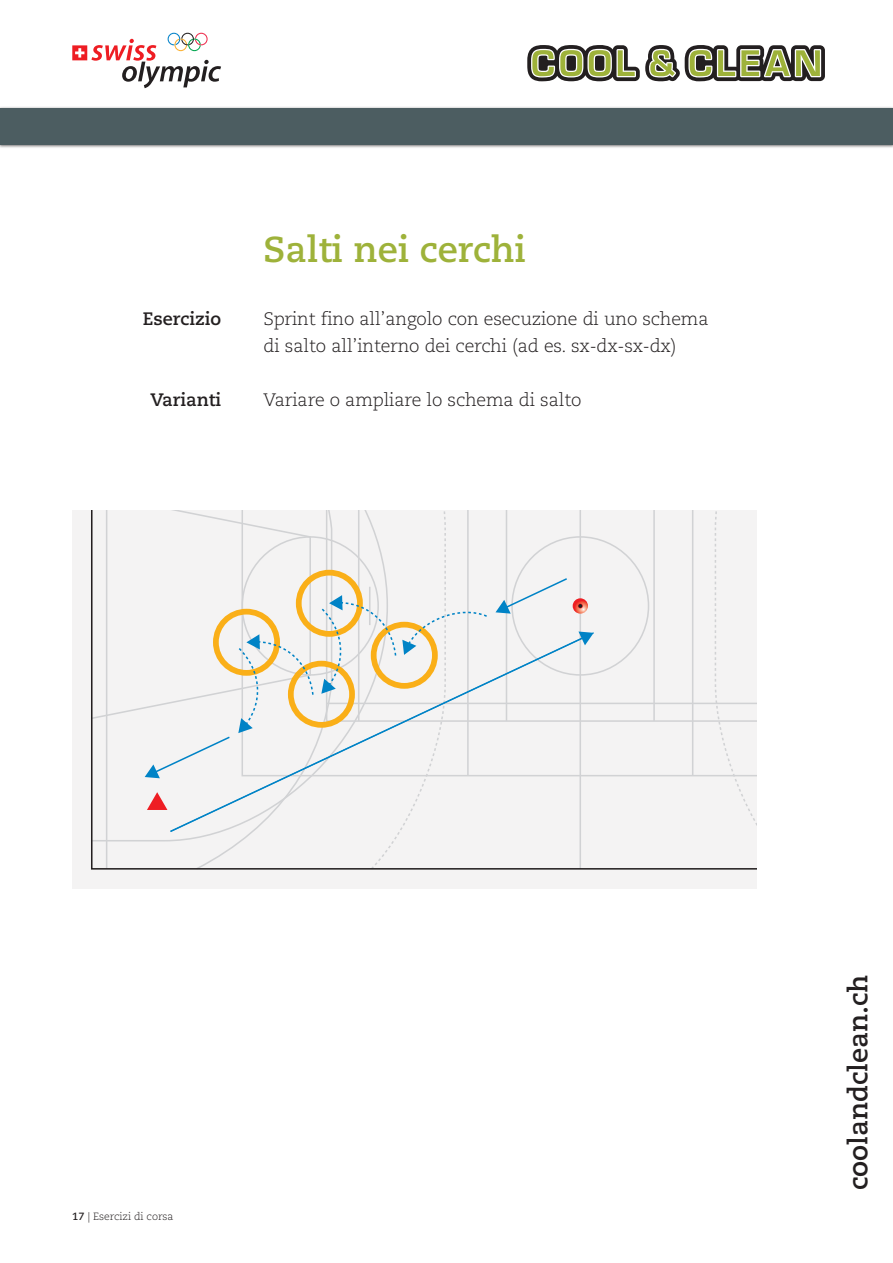
<style>
.page{position:relative;width:893px;height:1263px;background:#fff}
.page>*{position:absolute;margin:0;border:0;box-sizing:border-box;transform-origin:0 0}
.t1{font:700 36px "Caecilia";color:#9eb23a}
.t2{font:700 27px "Caecilia";color:#231f20}
.t3{font:300 18px/27px "Caecilia";letter-spacing:-.01em;color:#231f20}
.t4{font:700 18px "Caecilia";color:#231f20}
.t5{font:300 10.5px "Caecilia";color:#231f20}
.s1{font-weight:700}
</style>
<div class="page">
<div style="left:0;top:107px;width:893px;height:42px;background:#231f20;opacity:.7"></div>
<div style="left:0;top:108px;width:893px;height:37px;background:#4c5d61"></div>
<svg style="left:527px;top:45px;width:298px;height:36px"></svg>
<svg style="left:72px;top:33px;width:149px;height:55px"></svg>
<div style="left:72px;top:510px;width:684px;height:378px;background:#f4f3f3"></div>
<svg style="left:489px;top:510px;width:267px;height:360px"></svg>
<svg style="left:489px;top:635px;width:97px;height:198px"></svg>
<svg style="left:495px;top:535px;width:155px;height:141px"></svg>
<svg style="left:91px;top:510px;width:398px;height:360px"></svg>
<p class="t4" style="left:143px;top:308px;width:80px">Esercizio</p>
<p class="t4" style="left:150px;top:389px;width:72px">Varianti</p>
<h1 class="t1" style="left:264px;top:228px;width:264px">Salti nei cerchi</h1>
<p class="t3" style="left:264px;top:306px;width:446px">Sprint fino all’angolo con esecuzione di uno schema di salto all’interno dei cerchi (ad es. sx-dx-sx-dx)</p>
<p class="t3" style="left:264px;top:387px;width:319px">Variare o ampliare lo schema di salto</p>
<p class="t5" style="left:72px;top:1211px;width:103px"><span class="s1">17</span> | Esercizi di corsa</p>
<h2 class="t2" style="left:842px;top:1190px;width:217px;rotate:-90deg">coolandclean.ch</h2>
</div>
